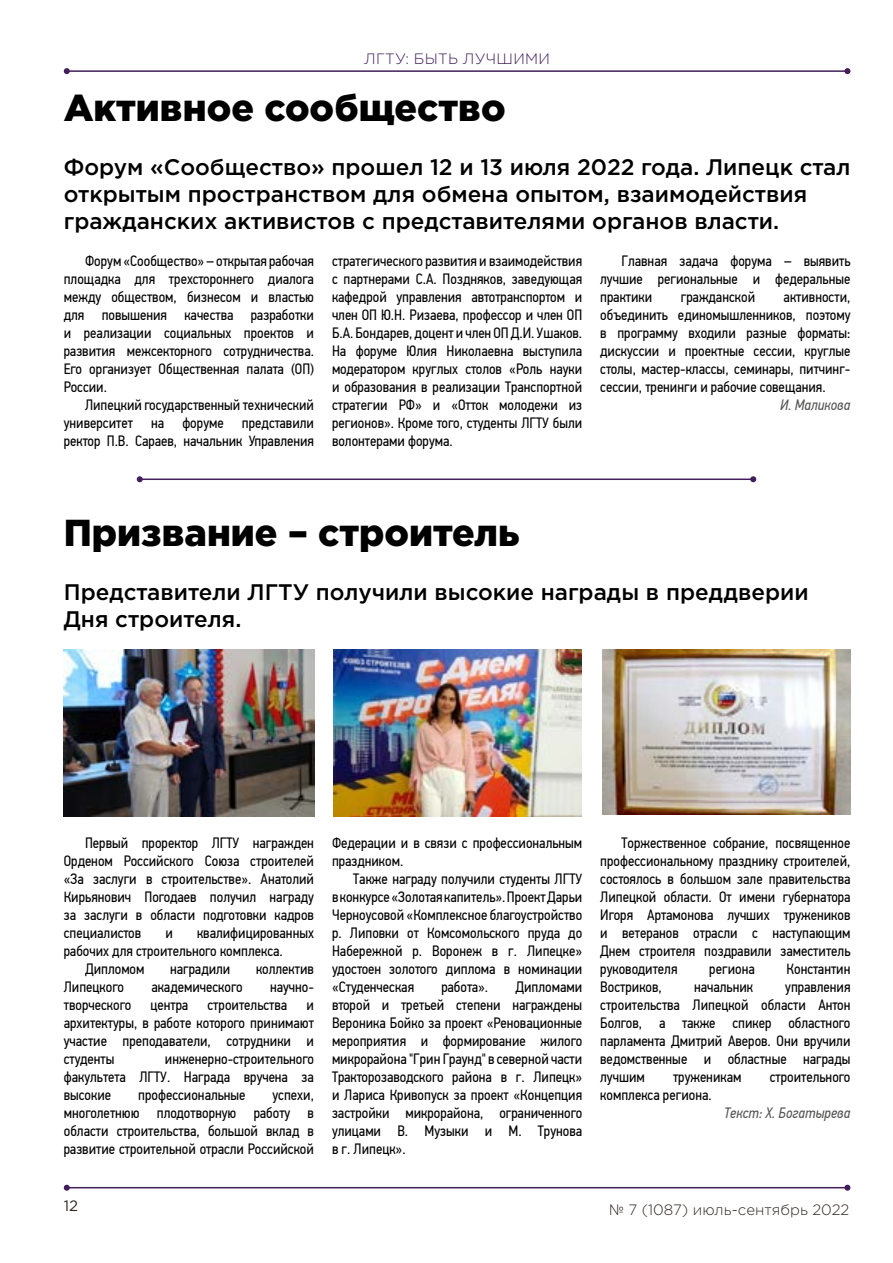
<style>
.page{position:relative;width:893px;height:1263px;background:#fff}
.page>*{position:absolute;margin:0;border:0;box-sizing:border-box;transform-origin:0 0}
.t1{font:900 37.5px "Gotham Pro";color:#000}
.t2{font:500 22.5px/27px "Gotham Pro";color:#000}
.t3{font:15px/18px "PF Din Text Cond Pro";color:#000;text-align:justify}
.t4{font:italic 15px "PF Din Text Cond Pro";color:#575756}
.t5{font:300 15px "Gotham Pro";color:#2f2722}
.t6{font:300 15px "Gotham Pro";letter-spacing:.02em;color:#411d5a}
.t7{font:15px "Gotham Pro";color:#2f2722}
</style>
<div class="page">
<hr style="left:67px;top:70px;width:780px;height:2px;background:#411d5a">
<svg style="left:64px;top:68px;width:6px;height:6px"></svg>
<svg style="left:844px;top:68px;width:6px;height:6px"></svg>
<hr style="left:67px;top:1187px;width:780px;height:1px;background:#411d5a">
<svg style="left:64px;top:1185px;width:6px;height:6px"></svg>
<svg style="left:844px;top:1185px;width:6px;height:6px"></svg>
<img style="left:64px;top:649px;width:250px;height:167px">
<img style="left:333px;top:649px;width:248px;height:167px">
<img style="left:602px;top:649px;width:248px;height:166px">
<hr style="left:140px;top:478px;width:613px;height:2px;background:#411d5a">
<svg style="left:137px;top:476px;width:6px;height:6px"></svg>
<svg style="left:750px;top:476px;width:6px;height:6px"></svg>
<p class="t6" style="left:364px;top:50px;width:187px">ЛГТУ: БЫТЬ ЛУЧШИМИ</p>
<h1 class="t1" style="left:64px;top:86px;width:443px">Активное сообщество</h1>
<h2 class="t2" style="left:64px;top:153px;width:788px">Форум «Сообщество» прошел 12 и 13 июля 2022 года. Липецк стал открытым пространством для обмена опытом, взаимодействия гражданских активистов с представителями органов власти.</h2>
<p class="t3" style="left:64px;top:252px;width:252px;text-indent:21px">Форум «Сообщество» – открытая рабочая площадка для трехстороннего диалога между обществом, бизнесом и властью для повышения качества разработки и реализации социальных проектов и развития межсекторного сотрудничества.<br>Его организует Общественная палата (ОП)<br>России.</p>
<p class="t3" style="left:64px;top:396px;width:252px;text-indent:21px">Липецкий государственный технический университет на форуме представили ректор П.В. Сараев, начальник Управления</p>
<p class="t3" style="left:332px;top:252px;width:252px">стратегического развития и взаимодействия с партнерами С.А. Поздняков, заведующая кафедрой управления автотранспортом и член ОП Ю.Н. Ризаева, профессор и член ОП Б.А. Бондарев, доцент и член ОП Д.И. Ушаков.<br>На форуме Юлия Николаевна выступила модератором круглых столов «Роль науки и образования в реализации Транспортной стратегии РФ» и «Отток молодежи из регионов». Кроме того, студенты ЛГТУ были волонтерами форума.</p>
<p class="t3" style="left:600px;top:252px;width:252px;text-indent:21px">Главная задача форума – выявить лучшие региональные и федеральные практики</p>
<p class="t3" style="left:681px;top:288px;width:76px">гражданской</p>
<p class="t3" style="left:600px;top:288px;width:252px;text-indent:183px">активности, объединить единомышленников, поэтому в программу входили разные форматы: дискуссии и проектные сессии, круглые столы, мастер-классы, семинары, питчинг&shy;сессии, тренинги и рабочие совещания.</p>
<p class="t4" style="left:780px;top:397px;width:72px">И. Маликова</p>
<h1 class="t1" style="left:64px;top:511px;width:457px">Призвание – строитель</h1>
<h2 class="t2" style="left:64px;top:578px;width:746px">Представители ЛГТУ получили высокие награды в преддверии<br>Дня строителя.</h2>
<p class="t3" style="left:64px;top:834px;width:252px;text-indent:21px">Первый проректор ЛГТУ награжден Орденом Российского Союза строителей «За заслуги в строительстве». Анатолий Кирьянович Погодаев получил награду за заслуги в области подготовки кадров специалистов</p>
<p class="t3" style="left:165px;top:924px;width:9px">и</p>
<p class="t3" style="left:197px;top:924px;width:118px">квалифицированных</p>
<p class="t3" style="left:64px;top:942px;width:221px">рабочих для строительного комплекса.</p>
<p class="t3" style="left:85px;top:960px;width:61px">Дипломом</p>
<p class="t3" style="left:170px;top:960px;width:62px">наградили</p>
<p class="t3" style="left:256px;top:960px;width:60px">коллектив</p>
<p class="t3" style="left:64px;top:978px;width:62px">Липецкого</p>
<p class="t3" style="left:151px;top:978px;width:93px">академического</p>
<p class="t3" style="left:270px;top:978px;width:45px">научно-</p>
<p class="t3" style="left:64px;top:996px;width:69px">творческого</p>
<p class="t3" style="left:151px;top:996px;width:39px">центра</p>
<p class="t3" style="left:207px;top:996px;width:81px">строительства</p>
<p class="t3" style="left:64px;top:996px;width:252px;text-indent:243px">и архитектуры, в работе которого принимают участие преподаватели, сотрудники и студенты</p>
<p class="t3" style="left:64px;top:1050px;width:252px;text-indent:101px">инженерно-строительного факультета ЛГТУ. Награда вручена за высокие</p>
<p class="t3" style="left:138px;top:1086px;width:109px">профессиональные</p>
<p class="t3" style="left:64px;top:1086px;width:252px;text-indent:209px">успехи, многолетнюю плодотворную работу в области строительства, большой вклад в развитие строительной отрасли Российской</p>
<p class="t3" style="left:332px;top:834px;width:252px">Федерации и в связи с профессиональным праздником.</p>
<p class="t3" style="left:332px;top:870px;width:252px;text-indent:21px">Также награду получили студенты ЛГТУ в конкурсе «Золотая капитель». Проект Дарьи Черноусовой «Комплексное благоустройство р. Липовки от Комсомольского пруда до Набережной р. Воронеж в г. Липецке» удостоен золотого диплома в номинации «Студенческая</p>
<p class="t3" style="left:441px;top:978px;width:48px">работа».</p>
<p class="t3" style="left:332px;top:978px;width:252px;text-indent:183px">Дипломами второй и третьей степени награждены Вероника Бойко за проект «Реновационные мероприятия и формирование жилого микрорайона "Грин Граунд" в северной части Тракторозаводского района в г. Липецк» и Лариса Кривопуск за проект «Концепция застройки микрорайона, ограниченного улицами В. Музыки и М. Трунова в г. Липецк».</p>
<p class="t3" style="left:600px;top:834px;width:252px;text-indent:21px">Торжественное собрание, посвященное профессиональному празднику строителей, состоялось в большом зале правительства Липецкой области. От имени губернатора Игоря Артамонова лучших тружеников и ветеранов отрасли с наступающим Днем строителя поздравили заместитель руководителя</p>
<p class="t3" style="left:709px;top:960px;width:47px">региона</p>
<p class="t3" style="left:787px;top:960px;width:65px">Константин</p>
<p class="t3" style="left:600px;top:978px;width:63px">Востриков,</p>
<p class="t3" style="left:694px;top:978px;width:61px">начальник</p>
<p class="t3" style="left:600px;top:978px;width:252px;text-indent:185px">управления строительства Липецкой области Антон Болгов, а также спикер областного парламента Дмитрий Аверов. Они вручили ведомственные и областные награды лучшим</p>
<p class="t3" style="left:673px;top:1068px;width:70px">труженикам</p>
<p class="t3" style="left:770px;top:1068px;width:82px">строительного</p>
<p class="t3" style="left:600px;top:1086px;width:113px">комплекса региона.</p>
<p class="t4" style="left:724px;top:1104px;width:128px">Текст: Х. Богатырева</p>
<p class="t7" style="left:64px;top:1197px;width:16px">12</p>
<p class="t5" style="left:610px;top:1202px;width:241px">№ 7 (1087) июль-сентябрь 2022</p>
</div>
